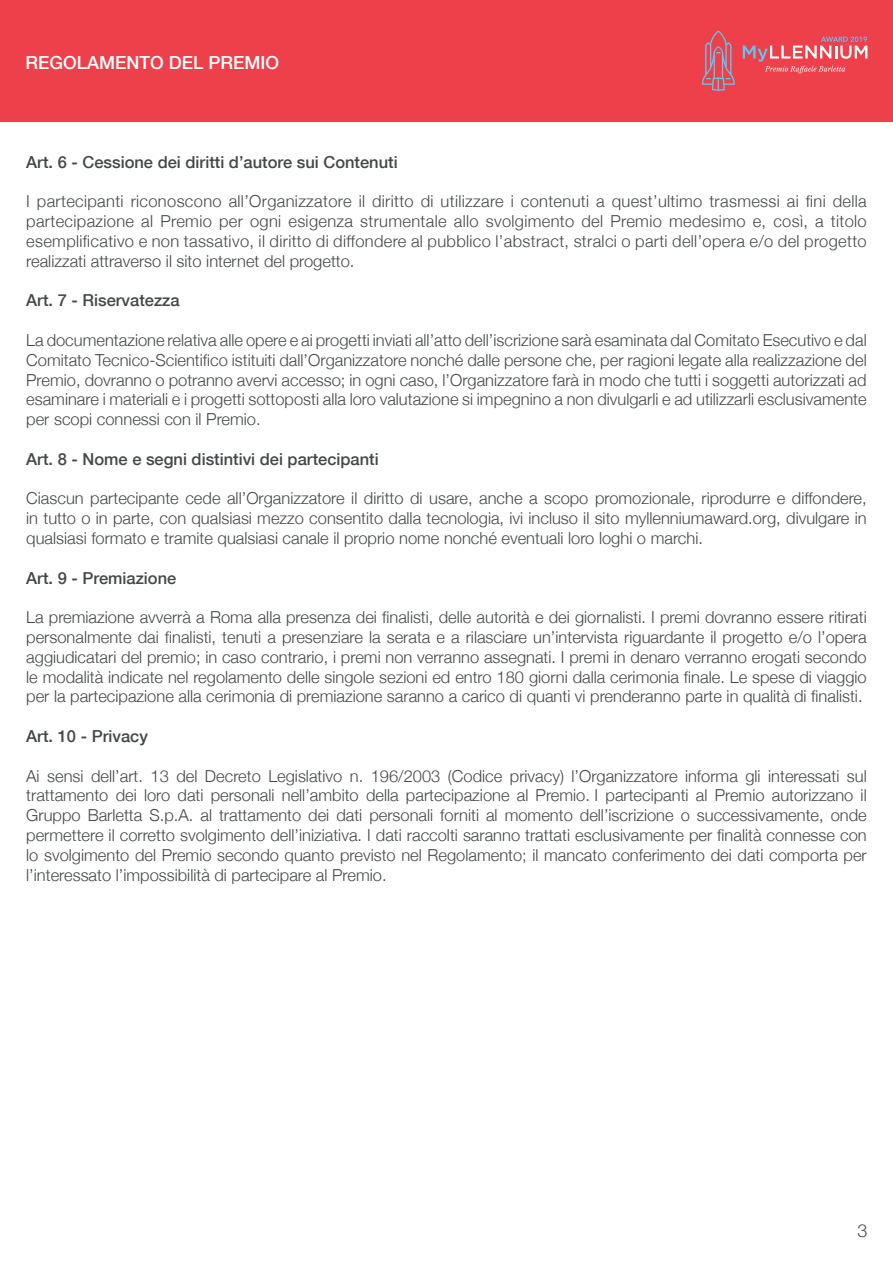
<style>
.page{position:relative;width:893px;height:1263px;background:#fff}
.page>*{position:absolute;margin:0;border:0;box-sizing:border-box;transform-origin:0 0}
.t1{font:500 18px "Helvetica Neue";color:#fff}
.t2{font:300 18px "Helvetica Neue";color:#444749}
.t3{font:300 16.5px/19.8px "Helvetica Neue";color:#444749;text-align:justify}
.t4{font:500 16.5px "Helvetica Neue";color:#444749}
</style>
<div class="page">
<div style="left:0;top:0;width:893px;height:122px;background:#ed404a"></div>
<svg style="left:702px;top:31px;width:33px;height:60px"></svg>
<svg style="left:743px;top:37px;width:124px;height:36px"></svg>
<p class="t1" style="left:26px;top:48px;width:255px">REGOLAMENTO DEL PREMIO</p>
<p class="t4" style="left:26px;top:149px;width:373px">Art. 6 - Cessione dei diritti d’autore sui Contenuti</p>
<p class="t3" style="left:26px;top:191px;width:842px">I partecipanti riconoscono all’Organizzatore il diritto di utilizzare i contenuti a quest’ultimo trasmessi ai fini della partecipazione al Premio per ogni esigenza strumentale allo svolgimento del Premio medesimo e, così, a titolo esemplificativo e non tassativo, il diritto di diffondere al pubblico l’abstract, stralci o parti dell’opera e/o del progetto realizzati attraverso il sito internet del progetto.</p>
<p class="t4" style="left:26px;top:287px;width:155px">Art. 7 - Riservatezza</p>
<p class="t3" style="left:26px;top:329px;width:842px">La documentazione relativa alle opere e ai progetti inviati all’atto dell’iscrizione sarà esaminata dal Comitato Esecutivo e dal Comitato Tecnico-Scientifico istituiti dall’Organizzatore nonché dalle persone che, per ragioni legate alla realizzazione del Premio, dovranno o potranno avervi accesso; in ogni caso, l’Organizzatore farà in modo che tutti i soggetti autorizzati ad esaminare i materiali e i progetti sottoposti alla loro valutazione si impegnino a non divulgarli e ad utilizzarli esclusivamente per scopi connessi con il Premio.</p>
<p class="t4" style="left:26px;top:446px;width:354px">Art. 8 - Nome e segni distintivi dei partecipanti</p>
<p class="t3" style="left:26px;top:488px;width:842px">Ciascun partecipante cede all’Organizzatore il diritto di usare, anche a scopo promozionale, riprodurre e diffondere, in tutto o in parte, con qualsiasi mezzo consentito dalla tecnologia, ivi incluso il sito myllenniumaward.org, divulgare in qualsiasi formato e tramite qualsiasi canale il proprio nome nonché eventuali loro loghi o marchi.</p>
<p class="t4" style="left:26px;top:564px;width:152px">Art. 9 - Premiazione</p>
<p class="t3" style="left:26px;top:606px;width:842px">La premiazione avverrà a Roma alla presenza dei finalisti, delle autorità e dei giornalisti. I premi dovranno essere ritirati personalmente dai finalisti, tenuti a presenziare la serata e a rilasciare un’intervista riguardante il progetto e/o l’opera aggiudicatari del premio; in caso contrario, i premi non verranno assegnati. I premi in denaro verranno erogati secondo le modalità indicate nel regolamento delle singole sezioni ed entro 180 giorni dalla cerimonia finale. Le spese di viaggio per la partecipazione alla cerimonia di premiazione saranno a carico di quanti vi prenderanno parte in qualità di finalisti.</p>
<p class="t4" style="left:26px;top:723px;width:123px">Art. 10 - Privacy</p>
<p class="t3" style="left:26px;top:765px;width:842px">Ai sensi dell’art. 13 del Decreto Legislativo n. 196/2003 (Codice privacy) l’Organizzatore informa gli interessati sul trattamento dei loro dati personali nell’ambito della partecipazione al Premio. I partecipanti al Premio autorizzano il Gruppo Barletta S.p.A. al trattamento dei dati personali forniti al momento dell’iscrizione o successivamente, onde permettere il corretto svolgimento dell’iniziativa. I dati raccolti saranno trattati esclusivamente per finalità connesse con lo svolgimento del Premio secondo quanto previsto nel Regolamento; il mancato conferimento dei dati comporta per l’interessato l’impossibilità di partecipare al Premio.</p>
<p class="t2" style="left:857px;top:1216px;width:12px">3</p>
</div>
